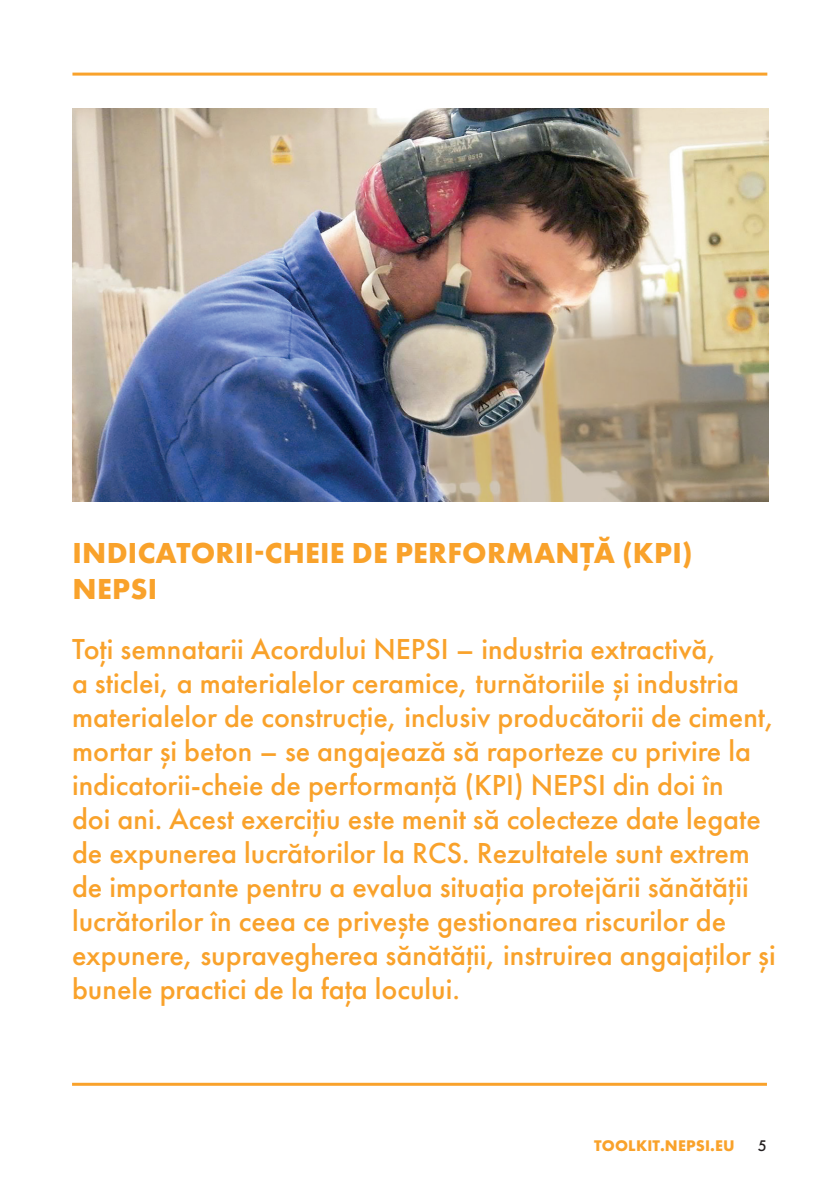
<style>
.page{position:relative;width:840px;height:1191px;background:#fff}
.page>*{position:absolute;margin:0;border:0;box-sizing:border-box;transform-origin:0 0}
.t1{font:500 30px/34px "Futura PT";color:#f9a22b}
.t2{font:30px/36px "Futura PT Bold";letter-spacing:.01em;color:#f9a22b}
.t3{font:16px "Futura PT Bold";letter-spacing:.01em;color:#f9a22b}
.t4{font:500 16px "Futura PT";color:#231f20}
</style>
<div class="page">
<hr style="left:72px;top:73px;width:694px;height:3px;background:#f9a22b">
<hr style="left:72px;top:1082px;width:694px;height:3px;background:#f9a22b">
<img style="left:72px;top:108px;width:695px;height:394px">
<p class="t2" style="left:73px;top:534px;width:621px">INDICATORII-CHEIE DE PERFORMANȚĂ (KPI)<br>NEPSI</p>
<p class="t1" style="left:72px;top:632px;width:704px">Toți semnatarii Acordului NEPSI – industria extractivă,<br>a sticlei, a materialelor ceramice, turnătoriile și industria materialelor de construcție, inclusiv producătorii de ciment, mortar și beton – se angajează să raporteze cu privire la indicatorii-cheie de performanță (KPI) NEPSI din doi în<br>doi ani. Acest exercițiu este menit să colecteze date legate de expunerea lucrătorilor la RCS. Rezultatele sunt extrem de importante pentru a evalua situația protejării sănătății lucrătorilor în ceea ce privește gestionarea riscurilor de expunere, supravegherea sănătății, instruirea angajaților și bunele practici de la fața locului.</p>
<p class="t3" style="left:593px;top:1135px;width:142px">TOOLKIT.NEPSI.EU</p>
<p class="t4" style="left:757px;top:1136px;width:11px">5</p>
</div>
